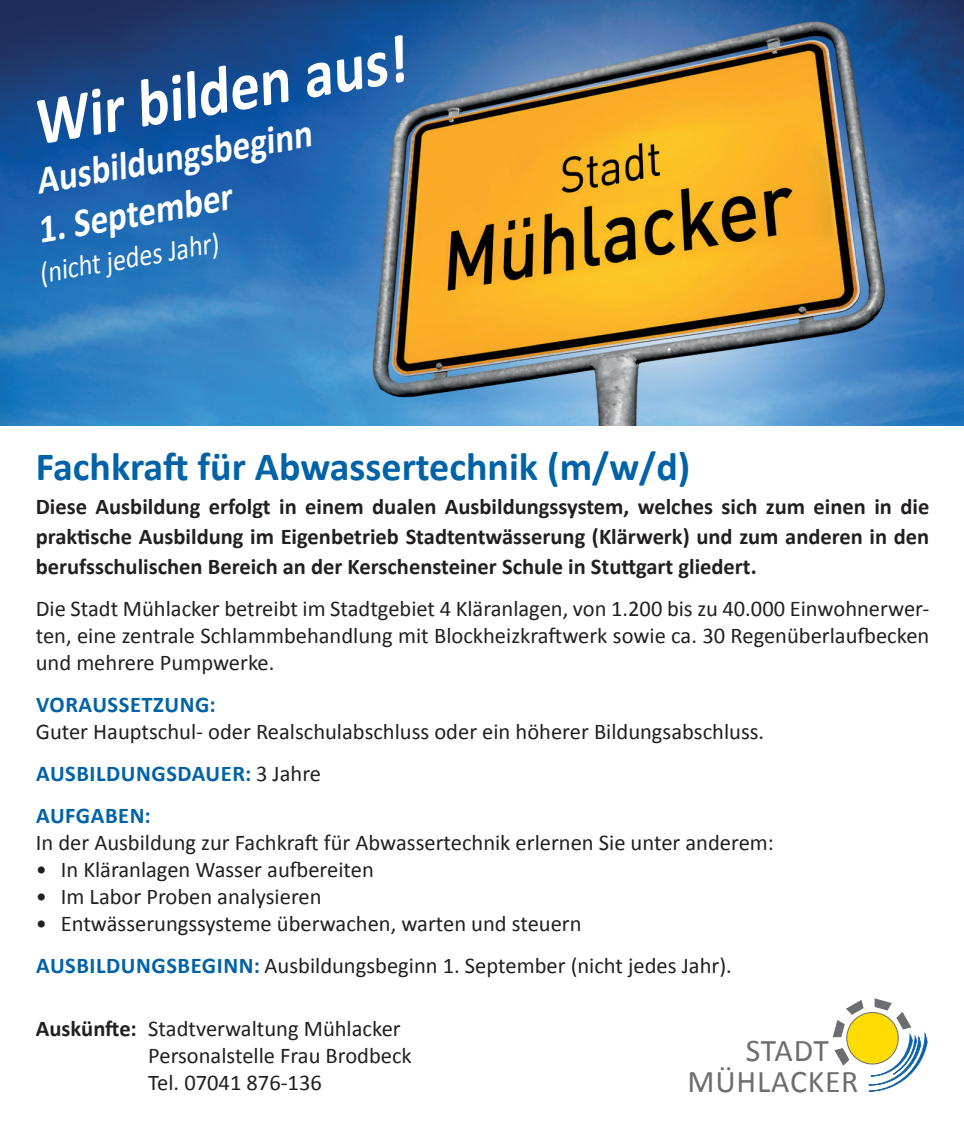
<style>
.page{position:relative;width:964px;height:1127px;background:#fff}
.page>*{position:absolute;margin:0;border:0;box-sizing:border-box;transform-origin:0 0}
.t1{font:italic 700 68.25px "Calibri";color:#fff;scale:.88 1}
.t2{font:italic 700 40.25px "Calibri";color:#fff;scale:.88 1}
.t3{font:700 40px "Calibri";color:#0062a7}
.t4{font:31.75px "Calibri";letter-spacing:.025em;color:#6c6d70}
.t5{font:italic 30px "Calibri";color:#fff;scale:.88 1}
.t6{font:22.5px/27px "Calibri";color:#231f20}
.t7{font:700 22.5px/30px "Calibri";color:#231f20;text-align:justify}
.t8{font:700 22.5px "Calibri";letter-spacing:.025em;color:#0062a7}
.s1{font-weight:700;color:#0062a7}
.s2{font-weight:700}
</style>
<div class="page">
<img style="left:0;top:0;width:964px;height:425px">
<svg style="left:832px;top:998px;width:95px;height:93px"></svg>
<h1 class="t1" style="left:25px;top:75px;width:430px;rotate:-10deg">Wir bilden aus!</h1>
<h2 class="t2" style="left:31px;top:153px;width:318px;rotate:-10deg">Ausbildungsbeginn</h2>
<h2 class="t2" style="left:33px;top:202px;width:225px;rotate:-10deg">1. September</h2>
<h3 class="t5" style="left:36px;top:253px;width:208px;rotate:-10deg">(nicht jedes Jahr)</h3>
<h3 class="t3" style="left:36px;top:438px;width:656px">Fachkraft für Abwassertechnik (m/w/d)</h3>
<p class="t7" style="left:36px;top:491px;width:895px">Diese Ausbildung erfolgt in einem dualen Ausbildungssystem, welches sich zum einen in die praktische Ausbildung im Eigenbetrieb Stadtentwässerung (Klärwerk) und zum anderen in den berufsschulischen Bereich an der Kerschensteiner Schule in Stuttgart gliedert.</p>
<p class="t6" style="left:36px;top:594px;width:895px;text-align:justify">Die Stadt Mühlacker betreibt im Stadtgebiet 4 Kläranlagen, von 1.200 bis zu 40.000 Einwohnerwer&shy;ten, eine zentrale Schlammbehandlung mit Blockheizkraftwerk sowie ca. 30 Regenüberlaufbecken und mehrere Pumpwerke.</p>
<p class="t8" style="left:36px;top:689px;width:181px">VORAUSSETZUNG:</p>
<p class="t6" style="left:36px;top:710px;width:730px;line-height:42px">Guter Hauptschul- oder Realschulabschluss oder ein höherer Bildungsabschluss.<br><span class="s1">AUSBILDUNGSDAUER:</span> 3 Jahre<br><span class="s1">AUFGABEN:</span></p>
<p class="t6" style="left:36px;top:828px;width:739px">In der Ausbildung zur Fachkraft für Abwassertechnik erlernen Sie unter anderem:</p>
<p class="t6" style="left:36px;top:855px;width:339px">• In Kläranlagen Wasser aufbereiten</p>
<p class="t6" style="left:36px;top:882px;width:287px">• Im Labor Proben analysieren</p>
<p class="t6" style="left:36px;top:902px;width:697px;line-height:42px">• Entwässerungssysteme überwachen, warten und steuern<br><span class="s1">AUSBILDUNGSBEGINN:</span> Ausbildungsbeginn 1. September (nicht jedes Jahr).</p>
<p class="t6" style="left:148px;top:1014px;width:265px;text-indent:-113px"><span class="s2">Auskünfte:</span> Stadtverwaltung Mühlacker<br>Personalstelle Frau Brodbeck<br>Tel. 07041 876-136</p>
<h3 class="t4" style="left:746px;top:1030px;width:85px">STADT</h3>
<h3 class="t4" style="left:687px;top:1061px;width:172px">MÜHLACKER</h3>
</div>
